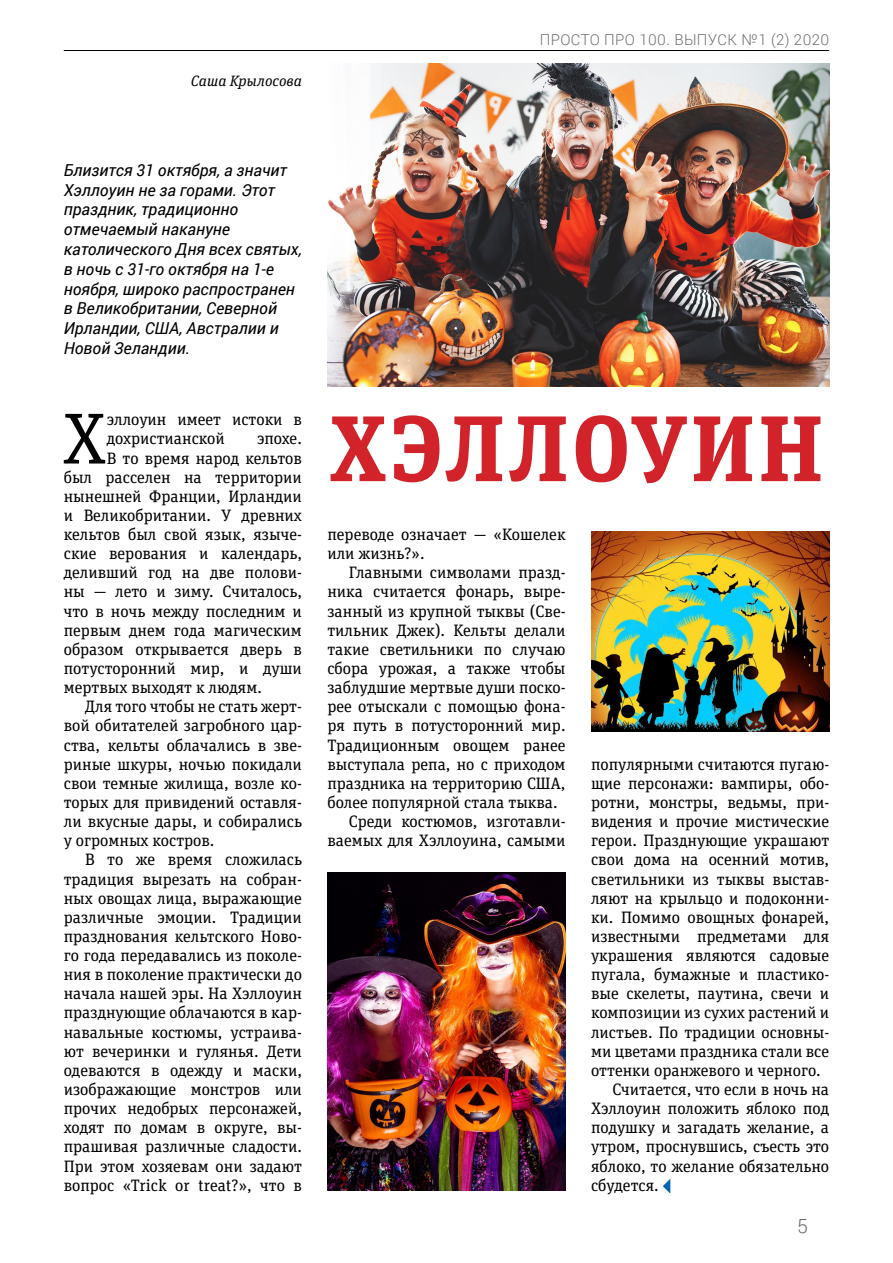
<style>
.page{position:relative;width:893px;height:1263px;background:#fff}
.page>*{position:absolute;margin:0;border:0;box-sizing:border-box;transform-origin:0 0}
.Статья{font:700 93px "Unit Slab Pro";letter-spacing:.04em;color:#d2232a}
.Первый_абзац{font:72px "Unit Slab Pro";color:#000}
.t1{font:300 19.5px "Roboto";color:#6d6e71}
.Текст_статьи{font:16.5px/19.2px "Unit Slab Pro";color:#000;text-align:justify}
.Первый_абзац-2{font:16.5px/19.2px "Unit Slab Pro";color:#000}
.Вводка{font:italic 16.5px/19.8px "Roboto";color:#000}
.t2{font:300 15px "Roboto";letter-spacing:.025em;color:#6d6e71}
.Автор{font:italic 15px "Unit Slab Pro";color:#000}
</style>
<div class="page">
<hr style="left:64px;top:50px;width:765px;height:1px;background:#000">
<img style="left:327px;top:64px;width:502px;height:322px">
<svg style="left:663px;top:1179px;width:7px;height:15px"></svg>
<img style="left:327px;top:873px;width:239px;height:318px">
<img style="left:591px;top:531px;width:238px;height:201px">
<p class="Автор" style="left:191px;top:71px;width:112px">Саша Крылосова</p>
<p class="t2" style="left:540px;top:29px;width:291px">ПРОСТО ПРО 100. ВЫПУСК №1 (2) 2020</p>
<p class="Вводка" style="left:64px;top:159px;width:240px">Близится 31 октября, а значит<br>Хэллоуин не за горами. Этот праздник, традиционно отмечаемый накануне католического Дня всех святых, в ночь с 31-го октября на 1-е ноября, широко распространен в Великобритании, Северной<br>Ирландии, США, Австралии и<br>Новой Зеландии.</p>
<p class="Первый_абзац" style="left:62px;top:390px;width:46px">Х</p>
<p class="Первый_абзац-2" style="left:107px;top:409px;width:197px">эллоуин имеет истоки в дохристианской</p>
<p class="Первый_абзац-2" style="left:257px;top:429px;width:46px">эпохе.</p>
<p class="Первый_абзац-2" style="left:107px;top:448px;width:197px">В то время народ кельтов</p>
<p class="Первый_абзац-2" style="left:64px;top:467px;width:240px">был расселен на территории</p>
<p class="Первый_абзац-2" style="left:64px;top:486px;width:240px">нынешней Франции, Ирландии</p>
<p class="Первый_абзац-2" style="left:64px;top:505px;width:240px">и Великобритании. У древних</p>
<p class="Первый_абзац-2" style="left:64px;top:524px;width:240px">кельтов был свой язык, языче-</p>
<p class="Первый_абзац-2" style="left:64px;top:543px;width:240px">ские верования и календарь,</p>
<p class="Первый_абзац-2" style="left:64px;top:562px;width:240px">деливший год на две полови-</p>
<p class="Первый_абзац-2" style="left:64px;top:582px;width:240px">ны — лето и зиму. Считалось,</p>
<p class="Первый_абзац-2" style="left:64px;top:601px;width:240px">что в ночь между последним и</p>
<p class="Первый_абзац-2" style="left:64px;top:620px;width:240px">первым днем года магическим</p>
<p class="Первый_абзац-2" style="left:64px;top:639px;width:240px">образом открывается дверь в</p>
<p class="Первый_абзац-2" style="left:64px;top:658px;width:240px">потусторонний мир, и души</p>
<p class="Первый_абзац-2" style="left:64px;top:677px;width:200px">мертвых выходят к людям.</p>
<p class="Текст_статьи" style="left:64px;top:696px;width:240px;text-indent:21px">Для того чтобы не стать жерт&shy;вой обитателей загробного цар&shy;ства, кельты облачались в зве&shy;риные шкуры, ночью покидали свои темные жилища, возле ко&shy;торых для привидений оставля&shy;ли вкусные дары, и собирались у огромных костров.</p>
<p class="Текст_статьи" style="left:64px;top:849px;width:240px;text-indent:21px">В то же время сложилась традиция вырезать на собран&shy;ных овощах лица, выражающие различные эмоции. Традиции празднования кельтского Ново&shy;го года передавались из поколе&shy;ния в поколение практически до начала нашей эры. На Хэллоуин празднующие облачаются в кар&shy;навальные костюмы, устраива&shy;ют вечеринки и гулянья. Дети одеваются в одежду и маски, изображающие монстров или прочих недобрых персонажей, ходят по домам в округе, вы&shy;прашивая различные сладости.<br>При этом хозяевам они задают вопрос «Trick or treat?», что в</p>
<p class="Статья" style="left:328px;top:381px;width:496px">ХЭЛЛОУИН</p>
<p class="Текст_статьи" style="left:327px;top:524px;width:240px">переводе означает — «Кошелек или жизнь?».</p>
<p class="Текст_статьи" style="left:327px;top:562px;width:240px;text-indent:21px">Главными символами празд&shy;ника считается фонарь, выре&shy;занный из крупной тыквы (Све&shy;тильник Джек). Кельты делали такие светильники по случаю сбора урожая, а также чтобы заблудшие мертвые души поско&shy;рее отыскали с помощью фона&shy;ря путь в потусторонний мир.<br>Традиционным овощем ранее выступала репа, но с приходом праздника на территорию США, более популярной стала тыква.</p>
<p class="Текст_статьи" style="left:327px;top:811px;width:240px;text-align:right">Среди костюмов, изготавли&shy;ваемых для Хэллоуина, самыми</p>
<p class="Текст_статьи" style="left:591px;top:754px;width:240px">популярными считаются пугаю&shy;щие персонажи: вампиры, обо&shy;ротни, монстры, ведьмы, при&shy;видения и прочие мистические герои. Празднующие украшают свои дома на осенний мотив, светильники из тыквы выстав&shy;ляют на крыльцо и подоконни&shy;ки. Помимо овощных фонарей, известными предметами для украшения являются садовые пугала, бумажные и пластико&shy;вые скелеты, паутина, свечи и композиции из сухих растений и листьев. По традиции основны&shy;ми цветами праздника стали все оттенки оранжевого и черного.</p>
<p class="Текст_статьи" style="left:591px;top:1079px;width:240px;text-indent:21px">Считается, что если в ночь на Хэллоуин положить яблоко под подушку и загадать желание, а утром, проснувшись, съесть это яблоко, то желание обязательно сбудется.</p>
<p class="t1" style="left:797px;top:1213px;width:12px">5</p>
</div>
